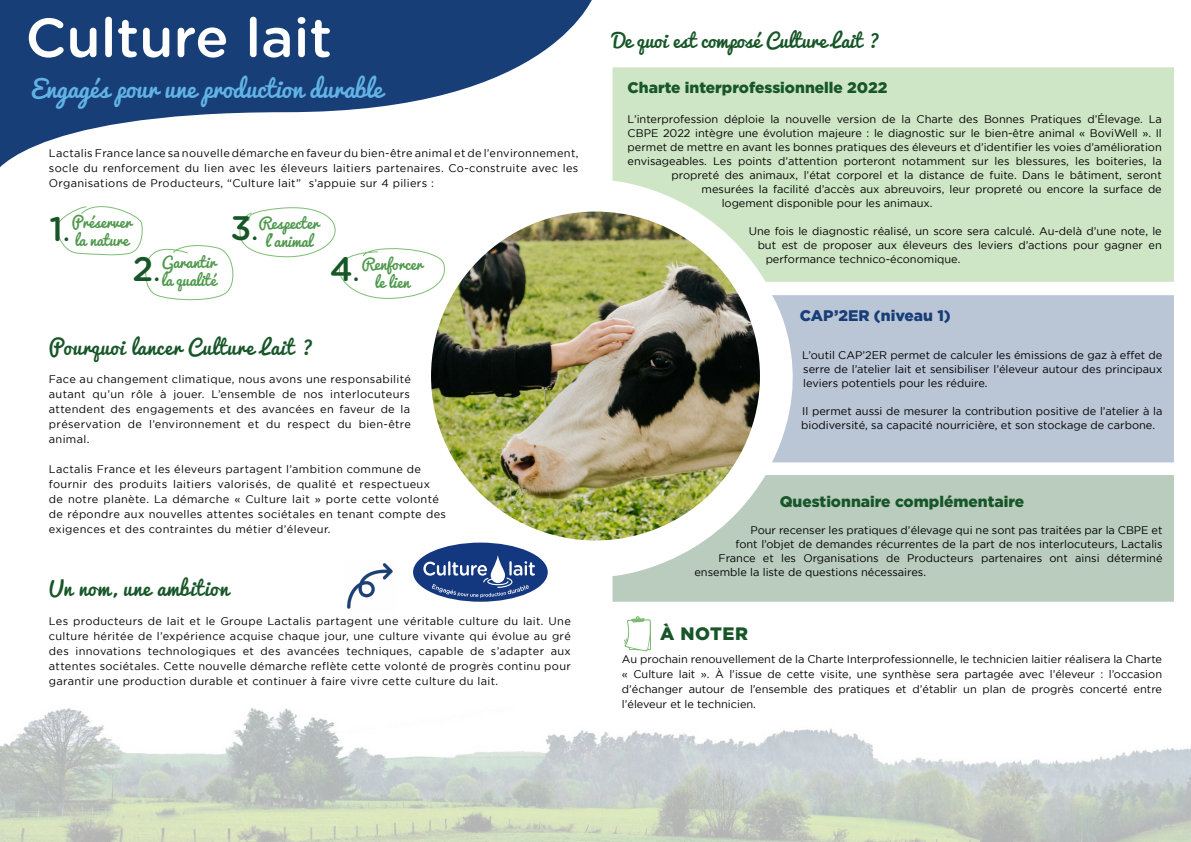
<style>
.page{position:relative;width:1191px;height:842px;background:#fff}
.page>*{position:absolute;margin:0;border:0;box-sizing:border-box;transform-origin:0 0}
.t1{font:500 54.7px "Gotham Rounded";color:#fff}
.t2{font:500 34px "Gotham Rounded";color:#175628}
.t3{font:24px "Pacifico";color:#61b3e5}
.t4{font:20px "Pacifico";letter-spacing:.03em;color:#175628}
.t5{font:19.2px "Pacifico";color:#175628}
.t6{font:900 18px "Gotham";letter-spacing:.03em;color:#175628}
.t7{font:900 15.4px "Gotham";color:#175628}
.t8{font:900 15.4px "Gotham";color:#183e78}
.t9{font:15px/18px "Pacifico";color:#4f994d}
.t10{font:11px/15px "Gotham";color:#000;text-align:justify}
.t11{font:11px/15px "Gotham";letter-spacing:.03em;color:#000}
.s1{font-size:25px}
</style>
<div class="page">
<img style="left:0;top:576px;width:1191px;height:266px">
<svg style="left:0;top:0;width:592px;height:167px;fill:#183e78"></svg>
<img style="left:431px;top:212px;width:329px;height:328px;border-radius:164px">
<svg style="left:612px;top:67px;width:562px;height:215px;background:#cee3c3"></svg>
<svg style="left:612px;top:475px;width:562px;height:127px;background:#bccdbb"></svg>
<div style="left:772px;top:295px;width:402px;height:167px;background:#bac5d6"></div>
<svg style="left:56px;top:206px;width:389px;height:95px"></svg>
<div style="left:413px;top:543px;width:135px;height:59px;background:#14387f;border-radius:50%"></div>
<svg style="left:423px;top:555px;width:112px;height:43px"></svg>
<svg style="left:622px;top:613px;width:33px;height:43px"></svg>
<img style="left:345px;top:563px;width:51px;height:48px">
<h1 class="t1" style="left:26px;top:-1px;width:308px">Culture lait</h1>
<h3 class="t3" style="left:31px;top:76px;width:353px">Engagés pour une production durable</h3>
<p class="t10" style="left:49px;top:146px;width:531px">Lactalis France lance sa nouvelle démarche en faveur du bien-être animal et de l’environnement, socle du renforcement du lien avec les éleveurs laitiers partenaires. Co-construite avec les Organisations de Producteurs, “Culture lait” s’appuie sur 4 piliers :</p>
<h3 class="t9" style="left:72px;top:214px;width:61px">Préserver la nature</h3>
<h3 class="t9" style="left:259px;top:215px;width:61px;text-align:center">Respecter l’animal</h3>
<h2 class="t2" style="left:230px;top:204px;width:29px">3<span class="s1">.</span></h2>
<h2 class="t2" style="left:50px;top:204px;width:22px">1<span class="s1">.</span></h2>
<h3 class="t9" style="left:161px;top:254px;width:56px">Garantir la qualité</h3>
<h2 class="t2" style="left:133px;top:245px;width:29px">2<span class="s1">.</span></h2>
<h3 class="t9" style="left:362px;top:256px;width:62px;text-align:center">Renforcer le lien</h3>
<h2 class="t2" style="left:330px;top:245px;width:31px">4<span class="s1">.</span></h2>
<h3 class="t4" style="left:49px;top:336px;width:266px">Pourquoi lancer Culture Lait ?</h3>
<p class="t10" style="left:49px;top:371px;width:364px">Face au changement climatique, nous avons une responsabilité autant qu’un rôle à jouer. L’ensemble de nos interlocuteurs attendent des engagements et des avancées en faveur de la préservation de l’environnement et du respect du bien-être animal.</p>
<p class="t11" style="left:49px;top:461px;width:399px">Lactalis France et les éleveurs partagent l’ambition commune de fournir des produits laitiers valorisés, de qualité et respectueux de notre planète. La démarche « Culture lait » porte cette volonté de répondre aux nouvelles attentes sociétales en tenant compte des exigences et des contraintes du métier d’éleveur.</p>
<h3 class="t4" style="left:49px;top:578px;width:181px">Un nom, une ambition</h3>
<p class="t10" style="left:49px;top:613px;width:523px">Les producteurs de lait et le Groupe Lactalis partagent une véritable culture du lait. Une culture héritée de l’expérience acquise chaque jour, une culture vivante qui évolue au gré des innovations technologiques et des avancées techniques, capable de s’adapter aux attentes sociétales. Cette nouvelle démarche reflète cette volonté de progrès continu pour garantir une production durable et continuer à faire vivre cette culture du lait.</p>
<h3 class="t5" style="left:612px;top:30px;width:269px">De quoi est composé Culture Lait ?</h3>
<h3 class="t7" style="left:627px;top:79px;width:261px">Charte interprofessionnelle 2022</h3>
<p class="t10" style="left:627px;top:112px;width:536px">L’interprofession déploie la nouvelle version de la Charte des Bonnes Pratiques d’Élevage. La</p>
<p class="t10" style="left:627px;top:126px;width:535px">CBPE 2022 intègre une évolution majeure : le diagnostic sur le bien-être animal « BoviWell ». Il</p>
<p class="t10" style="left:627px;top:140px;width:536px">permet de mettre en avant les bonnes pratiques des éleveurs et d’identifier les voies d’amélioration</p>
<p class="t10" style="left:627px;top:154px;width:535px">envisageables. Les points d’attention porteront notamment sur les blessures, les boiteries, la</p>
<p class="t10" style="left:671px;top:168px;width:492px">propreté des animaux, l’état corporel et la distance de fuite. Dans le bâtiment, seront</p>
<p class="t10" style="left:701px;top:182px;width:461px">mesurées la facilité d’accès aux abreuvoirs, leur propreté ou encore la surface de</p>
<p class="t10" style="left:721px;top:196px;width:212px">logement disponible pour les animaux.</p>
<p class="t10" style="left:748px;top:224px;width:414px">Une fois le diagnostic réalisé, un score sera calculé. Au-delà d’une note, le</p>
<p class="t10" style="left:757px;top:238px;width:405px">but est de proposer aux éleveurs des leviers d’actions pour gagner en</p>
<p class="t10" style="left:765px;top:252px;width:196px">performance technico-économique.</p>
<h3 class="t8" style="left:799px;top:307px;width:153px">CAP’2ER (niveau 1)</h3>
<p class="t10" style="left:802px;top:348px;width:362px;line-height:14px">L’outil CAP’2ER permet de calculer les émissions de gaz à effet de serre de l’atelier lait et sensibiliser l’éleveur autour des principaux leviers potentiels pour les réduire.</p>
<p class="t10" style="left:801px;top:404px;width:363px;line-height:14px">Il permet aussi de mesurer la contribution positive de l’atelier à la biodiversité, sa capacité nourricière, et son stockage de carbone.</p>
<h3 class="t7" style="left:779px;top:492px;width:246px">Questionnaire complémentaire</h3>
<p class="t10" style="left:750px;top:522px;width:413px">Pour recenser les pratiques d’élevage qui ne sont pas traitées par la CBPE et</p>
<p class="t10" style="left:735px;top:536px;width:428px">font l’objet de demandes récurrentes de la part de nos interlocuteurs, Lactalis</p>
<p class="t10" style="left:718px;top:550px;width:445px">France et les Organisations de Producteurs partenaires ont ainsi déterminé</p>
<p class="t10" style="left:694px;top:564px;width:233px">ensemble la liste de questions nécessaires.</p>
<h3 class="t6" style="left:660px;top:624px;width:89px">À NOTER</h3>
<p class="t10" style="left:622px;top:652px;width:542px">Au prochain renouvellement de la Charte Interprofessionnelle, le technicien laitier réalisera la Charte « Culture lait ». À l’issue de cette visite, une synthèse sera partagée avec l’éleveur : l’occasion d’échanger autour de l’ensemble des pratiques et d’établir un plan de progrès concerté entre l’éleveur et le technicien.</p>
</div>
